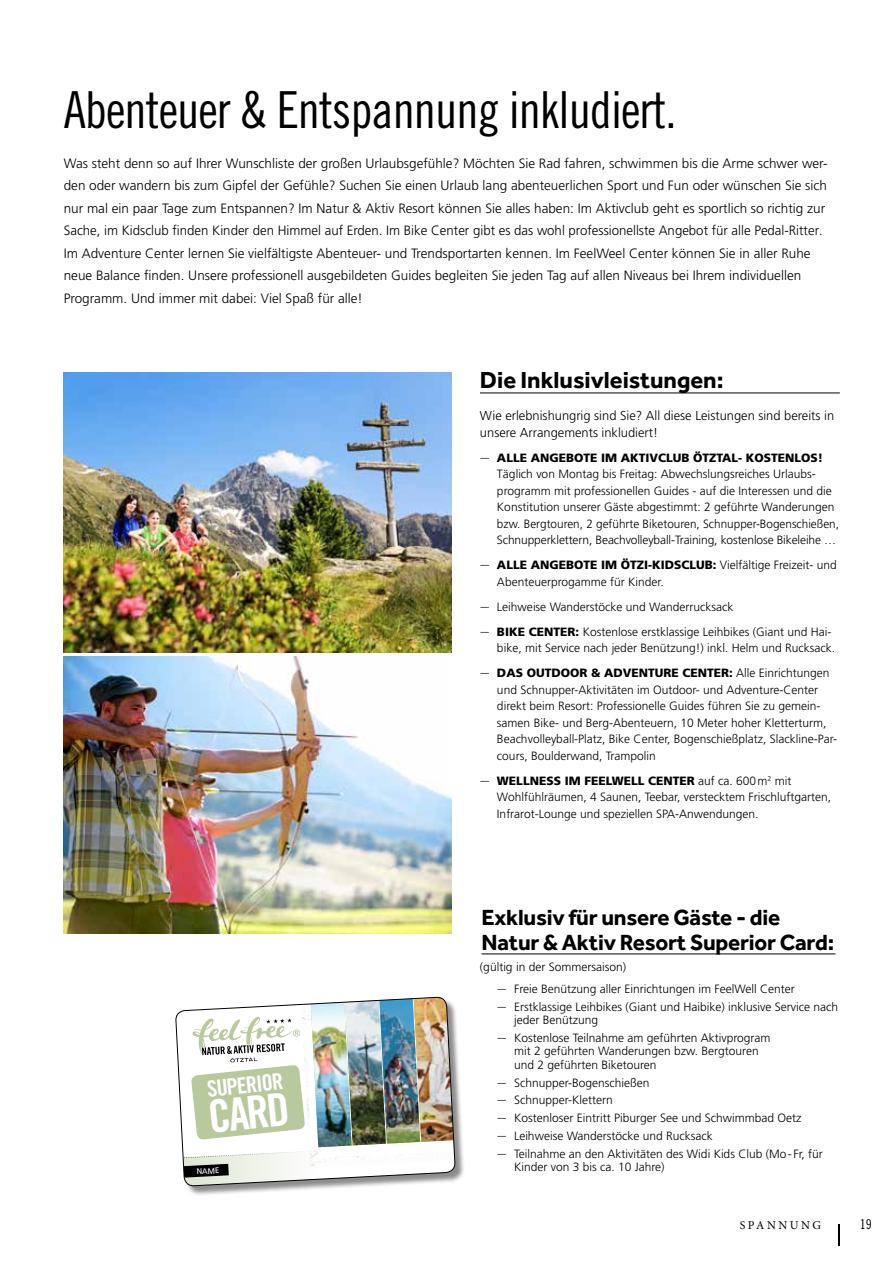
<style>
.page{position:relative;width:893px;height:1263px;background:#fff}
.page>*{position:absolute;margin:0;border:0;box-sizing:border-box;transform-origin:0 0}
.t1{font:51px "Trade Gothic LT Std Cn 18";letter-spacing:-.02em;color:#000}
.t2{font:45.45px "Trade Gothic LT Std Bd Cn 20";color:#fff}
.t3{font:700 24px "Effra";color:#000}
.t4{font:700 22.65px/24.2px "Effra";letter-spacing:-.01em;color:#000}
.t5{font:22.5px "Trade Gothic LT Std Bd Cn 20";color:#fff}
.t6{font:300 13.5px/22.5px "Frutiger";color:#000}
.t7{font:13.5px "Trade Gothic LT Std Cn 18";color:#000}
.t8{font:300 12.9px/16.5px "Frutiger";color:#000}
.t9{font:300 12px/16.5px "Frutiger";color:#000}
.t10{font:12px "Minion Pro";letter-spacing:.21em;color:#000}
.t11{font:7.8px "Frutiger";color:#fff}
.s1{font-family:"Gotham Narrow";font-size:12.6px}
.s2{font-weight:900}
</style>
<div class="page">
<svg style="left:839px;top:1225px;width:1px;height:21px"></svg>
<img style="left:64px;top:657px;width:387px;height:276px">
<img style="left:64px;top:372px;width:387px;height:281px">
<hr style="left:480px;top:393px;width:360px;height:1px;background:#000">
<hr style="left:482px;top:953px;width:353px;height:1px;background:#000">
<div style="left:177px;top:998px;width:288px;height:198px;background:#000;opacity:.45"></div>
<img style="left:175px;top:997px;width:280px;height:190px">
<h1 class="t1" style="left:64px;top:80px;width:614px">Abenteuer &amp; Entspannung inkludiert.</h1>
<p class="t6" style="left:64px;top:152px;width:765px">Was steht denn so auf Ihrer Wunschliste der großen Urlaubsgefühle? Möchten Sie Rad fahren, schwimmen bis die Arme schwer wer&shy;den oder wandern bis zum Gipfel der Gefühle? Suchen Sie einen Urlaub lang abenteuerlichen Sport und Fun oder wünschen Sie sich nur mal ein paar Tage zum Entspannen? Im Natur &amp; Aktiv Resort können Sie alles haben: Im Aktivclub geht es sportlich so richtig zur Sache, im Kidsclub finden Kinder den Himmel auf Erden. Im Bike Center gibt es das wohl professionellste Angebot für alle Pedal-Ritter.<br>Im Adventure Center lernen Sie vielfältigste Abenteuer- und Trendsportarten kennen. Im FeelWeel Center können Sie in aller Ruhe neue Balance finden. Unsere professionell ausgebildeten Guides begleiten Sie jeden Tag auf allen Niveaus bei Ihrem individuellen Programm. Und immer mit dabei: Viel Spaß für alle!</p>
<h3 class="t3" style="left:480px;top:366px;width:245px">Die Inklusivleistungen:</h3>
<p class="t8" style="left:480px;top:408px;width:356px">Wie erlebnishungrig sind Sie? All diese Leistungen sind bereits in unsere Arrangements inkludiert!</p>
<p class="t9" style="left:497px;top:450px;width:344px;text-indent:-17px"><span class="s1">—</span> <span class="s2">ALLE ANGEBOTE IM AKTIVCLUB ÖTZTAL- KOSTENLOS!<br></span>Täglich von Montag bis Freitag: Abwechslungsreiches Urlaubs&shy;programm mit professionellen Guides - auf die Interessen und die Konstitution unserer Gäste abgestimmt: 2 geführte Wanderungen bzw. Bergtouren, 2 geführte Biketouren, Schnupper-Bogenschießen, Schnupperklettern, Beachvolleyball-Training, kostenlose Bikeleihe …</p>
<p class="t9" style="left:497px;top:557px;width:341px;text-indent:-17px"><span class="s1">—</span> <span class="s2">ALLE ANGEBOTE IM ÖTZI-KIDSCLUB:</span> Vielfältige Freizeit- und<br>Abenteuerprogamme für Kinder.</p>
<p class="t9" style="left:480px;top:599px;width:255px"><span class="s1">—</span> Leihweise Wanderstöcke und Wanderrucksack</p>
<p class="t9" style="left:497px;top:624px;width:340px;text-indent:-17px"><span class="s1">—</span> <span class="s2">BIKE CENTER:</span> Kostenlose erstklassige Leihbikes (Giant und Hai&shy;bike, mit Service nach jeder Benützung!) inkl. Helm und Rucksack.</p>
<p class="t9" style="left:497px;top:665px;width:342px;text-indent:-17px"><span class="s1">—</span> <span class="s2">DAS OUTDOOR &amp; ADVENTURE CENTER:</span> Alle Einrichtungen und Schnupper-Aktivitäten im Outdoor- und Adventure-Center direkt beim Resort: Professionelle Guides führen Sie zu gemein&shy;samen Bike- und Berg-Abenteuern, 10 Meter hoher Kletterturm, Beachvolleyball-Platz, Bike Center, Bogenschießplatz, Slackline-Par&shy;cours, Boulderwand, Trampolin</p>
<p class="t9" style="left:497px;top:773px;width:336px;text-indent:-17px"><span class="s1">—</span> <span class="s2">WELLNESS IM FEELWELL CENTER</span> auf ca. 600m<sup>2</sup> mit<br>Wohlfühlräumen, 4 Saunen, Teebar, verstecktem Frischluftgarten,<br>Infrarot-Lounge und speziellen SPA-Anwendungen.</p>
<h3 class="t5" style="left:206px;top:1075px;width:78px;rotate:-6deg">SUPERIOR</h3>
<h2 class="t2" style="left:205px;top:1090px;width:83px;rotate:-6deg">CARD</h2>
<p class="t11" style="left:196px;top:1167px;width:24px;rotate:-3deg">NAME</p>
<h3 class="t4" style="left:482px;top:905px;width:354px">Exklusiv für unsere Gäste - die<br>Natur &amp; Aktiv Resort Superior Card:</h3>
<p class="t9" style="left:480px;top:958px;width:148px">(gültig in der Sommersaison)</p>
<p class="t9" style="left:497px;top:980px;width:299px"><span class="s1">—</span> Freie Benützung aller Einrichtungen im FeelWell Center</p>
<p class="t9" style="left:514px;top:1000px;width:326px;line-height:13.5px;text-indent:-17px"><span class="s1">—</span> Erstklassige Leihbikes (Giant und Haibike) inklusive Service nach jeder Benützung</p>
<p class="t9" style="left:514px;top:1031px;width:258px;line-height:13.5px;text-indent:-17px"><span class="s1">—</span> Kostenlose Teilnahme am geführten Aktivprogram mit 2 geführten Wanderungen bzw. Bergtouren und 2 geführten Biketouren</p>
<p class="t9" style="left:497px;top:1074px;width:154px"><span class="s1">—</span> Schnupper-Bogenschießen</p>
<p class="t9" style="left:497px;top:1092px;width:117px"><span class="s1">—</span> Schnupper-Klettern</p>
<p class="t9" style="left:497px;top:1110px;width:306px"><span class="s1">—</span> Kostenloser Eintritt Piburger See und Schwimmbad Oetz</p>
<p class="t9" style="left:497px;top:1127px;width:217px"><span class="s1">—</span> Leihweise Wanderstöcke und Rucksack</p>
<p class="t9" style="left:514px;top:1147px;width:310px;line-height:13.5px;text-indent:-17px"><span class="s1">—</span> Teilnahme an den Aktivitäten des Widi Kids Club (Mo- Fr, für<br>Kinder von 3 bis ca. 10 Jahre)</p>
<p class="t10" style="left:740px;top:1217px;width:83px">SPANNUNG</p>
<p class="t7" style="left:860px;top:1216px;width:13px">19</p>
</div>
